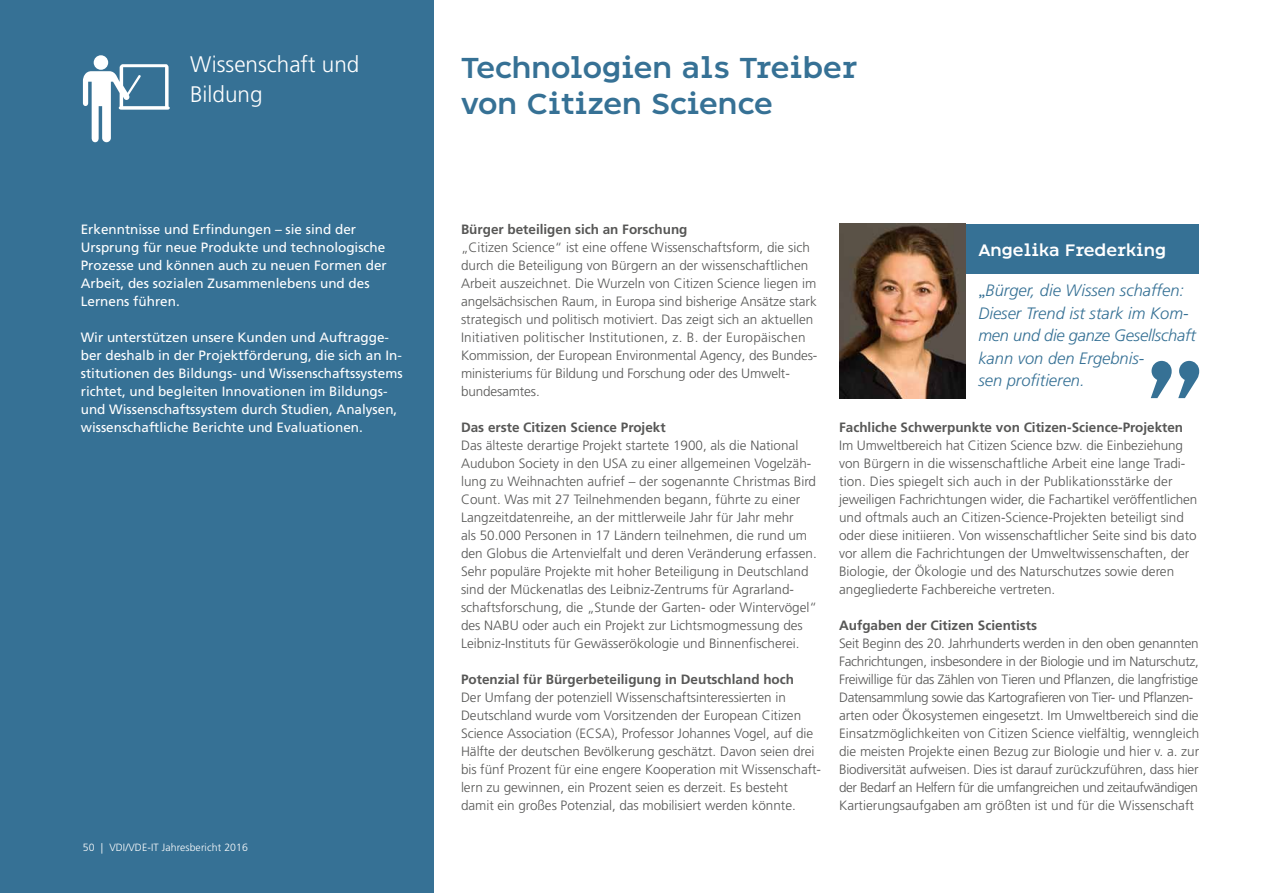
<style>
.page{position:relative;width:1263px;height:893px;background:#fff}
.page>*{position:absolute;margin:0;border:0;box-sizing:border-box;transform-origin:0 0}
.t1{font:500 30px/36px "Dragon";color:#367195}
.t2{font:300 22.5px/30px "Frutiger LT Pro";color:#fff}
.t3{font:500 17.25px "Dragon";color:#fff}
.t4{font:italic 300 16.5px/22.5px "Frutiger LT Pro";color:#367195}
.t5{font:300 13.5px/18px "Frutiger LT Pro";color:#575756}
.t6{font:13.5px/18px "Frutiger LT Pro";color:#fff}
.t7{font:700 13.5px "Frutiger LT Pro";color:#575756}
.t8{font:300 10.5px "Frutiger LT Pro";letter-spacing:.01em;color:#fff}
.s1{font-family:"Advert";font-style:normal}
</style>
<div class="page">
<div style="left:0;top:0;width:433px;height:893px;background:#367195"></div>
<div style="left:94px;top:55px;width:14px;height:15px;background:#fff;border-radius:50%"></div>
<svg style="left:83px;top:64px;width:87px;height:78px"></svg>
<div style="left:964px;top:224px;width:235px;height:50px;background:#367195"></div>
<img style="left:839px;top:224px;width:126px;height:174px">
<svg style="left:1151px;top:361px;width:48px;height:37px"></svg>
<h2 class="t2" style="left:190px;top:50px;width:171px">Wissenschaft und<br>Bildung</h2>
<h1 class="t1" style="left:461px;top:51px;width:398px">Technologien als Treiber von Citizen Science</h1>
<p class="t6" style="left:81px;top:220px;width:308px">Erkenntnisse und Erfindungen – sie sind der Ursprung für neue Produkte und technologische Prozesse und können auch zu neuen Formen der Arbeit, des sozialen Zusammenlebens und des Lernens führen.</p>
<p class="t6" style="left:81px;top:328px;width:323px">Wir unterstützen unsere Kunden und Auftragge&shy;ber deshalb in der Projektförderung, die sich an In&shy;stitutionen des Bildungs- und Wissenschaftssystems richtet, und begleiten Innovationen im Bildungs&shy;und Wissenschaftssystem durch Studien, Analysen, wissenschaftliche Berichte und Evaluationen.</p>
<p class="t8" style="left:83px;top:841px;width:167px">50 | VDI/VDE-IT Jahresbericht 2016</p>
<p class="t7" style="left:461px;top:221px;width:228px">Bürger beteiligen sich an Forschung</p>
<p class="t5" style="left:461px;top:238px;width:358px">„Citizen Science“ ist eine offene Wissenschaftsform, die sich durch die Beteiligung von Bürgern an der wissenschaftlichen Arbeit auszeichnet. Die Wurzeln von Citizen Science liegen im angelsächsischen Raum, in Europa sind bisherige Ansätze stark strategisch und politisch motiviert. Das zeigt sich an aktuellen Initiativen politischer Institutionen, z. B. der Europäischen Kommission, der European Environmental Agency, des Bundes&shy;ministeriums für Bildung und Forschung oder des Umwelt&shy;bundesamtes.</p>
<p class="t7" style="left:461px;top:419px;width:206px">Das erste Citizen Science Projekt</p>
<p class="t5" style="left:461px;top:436px;width:357px">Das älteste derartige Projekt startete 1900, als die National Audubon Society in den USA zu einer allgemeinen Vogelzäh&shy;lung zu Weihnachten aufrief – der sogenannte Christmas Bird Count. Was mit 27 Teilnehmenden begann, führte zu einer Langzeitdatenreihe, an der mittlerweile Jahr für Jahr mehr<br>als 50.000 Personen in 17 Ländern teilnehmen, die rund um den Globus die Artenvielfalt und deren Veränderung erfassen.<br>Sehr populäre Projekte mit hoher Beteiligung in Deutschland sind der Mückenatlas des Leibniz-Zentrums für Agrarland&shy;schaftsforschung, die „Stunde der Garten- oder Wintervögel“ des NABU oder auch ein Projekt zur Lichtsmogmessung des Leibniz-Instituts für Gewässerökologie und Binnenfischerei.</p>
<p class="t7" style="left:461px;top:671px;width:335px">Potenzial für Bürgerbeteiligung in Deutschland hoch</p>
<p class="t5" style="left:461px;top:688px;width:362px">Der Umfang der potenziell Wissenschaftsinteressierten in Deutschland wurde vom Vorsitzenden der European Citizen Science Association (ECSA), Professor Johannes Vogel, auf die Hälfte der deutschen Bevölkerung geschätzt. Davon seien drei bis fünf Prozent für eine engere Kooperation mit Wissenschaft&shy;lern zu gewinnen, ein Prozent seien es derzeit. Es besteht damit ein großes Potenzial, das mobilisiert werden könnte.</p>
<p class="t3" style="left:978px;top:240px;width:189px">Angelika Frederking</p>
<p class="t4" style="left:978px;top:279px;width:219px"><span class="s1">„</span>Bürger, die Wissen schaffen:<br>Dieser Trend ist stark im Kom&shy;men und die ganze Gesellschaft kann von den Ergebnis-<br>sen profitieren.</p>
<p class="t7" style="left:839px;top:419px;width:346px">Fachliche Schwerpunkte von Citizen-Science-Projekten</p>
<p class="t5" style="left:839px;top:436px;width:360px">Im Umweltbereich hat Citizen Science bzw. die Einbeziehung von Bürgern in die wissenschaftliche Arbeit eine lange Tradi&shy;tion. Dies spiegelt sich auch in der Publikationsstärke der jeweiligen Fachrichtungen wider, die Fachartikel veröffentlichen und oftmals auch an Citizen-Science-Projekten beteiligt sind oder diese initiieren. Von wissenschaftlicher Seite sind bis dato vor allem die Fachrichtungen der Umweltwissenschaften, der Biologie, der Ökologie und des Naturschutzes sowie deren angegliederte Fachbereiche vertreten.</p>
<p class="t7" style="left:839px;top:617px;width:200px">Aufgaben der Citizen Scientists</p>
<p class="t5" style="left:839px;top:634px;width:362px">Seit Beginn des 20. Jahrhunderts werden in den oben genannten Fachrichtungen, insbesondere in der Biologie und im Naturschutz, Freiwillige für das Zählen von Tieren und Pflanzen, die langfristige Datensammlung sowie das Kartografieren von Tier- und Pflanzen&shy;arten oder Ökosystemen eingesetzt. Im Umweltbereich sind die Einsatzmöglichkeiten von Citizen Science vielfältig, wenngleich die meisten Projekte einen Bezug zur Biologie und hier v. a. zur Biodiversität aufweisen. Dies ist darauf zurückzuführen, dass hier der Bedarf an Helfern für die umfangreichen und zeitaufwändigen Kartierungsaufgaben am größten ist und für die Wissenschaft</p>
</div>
